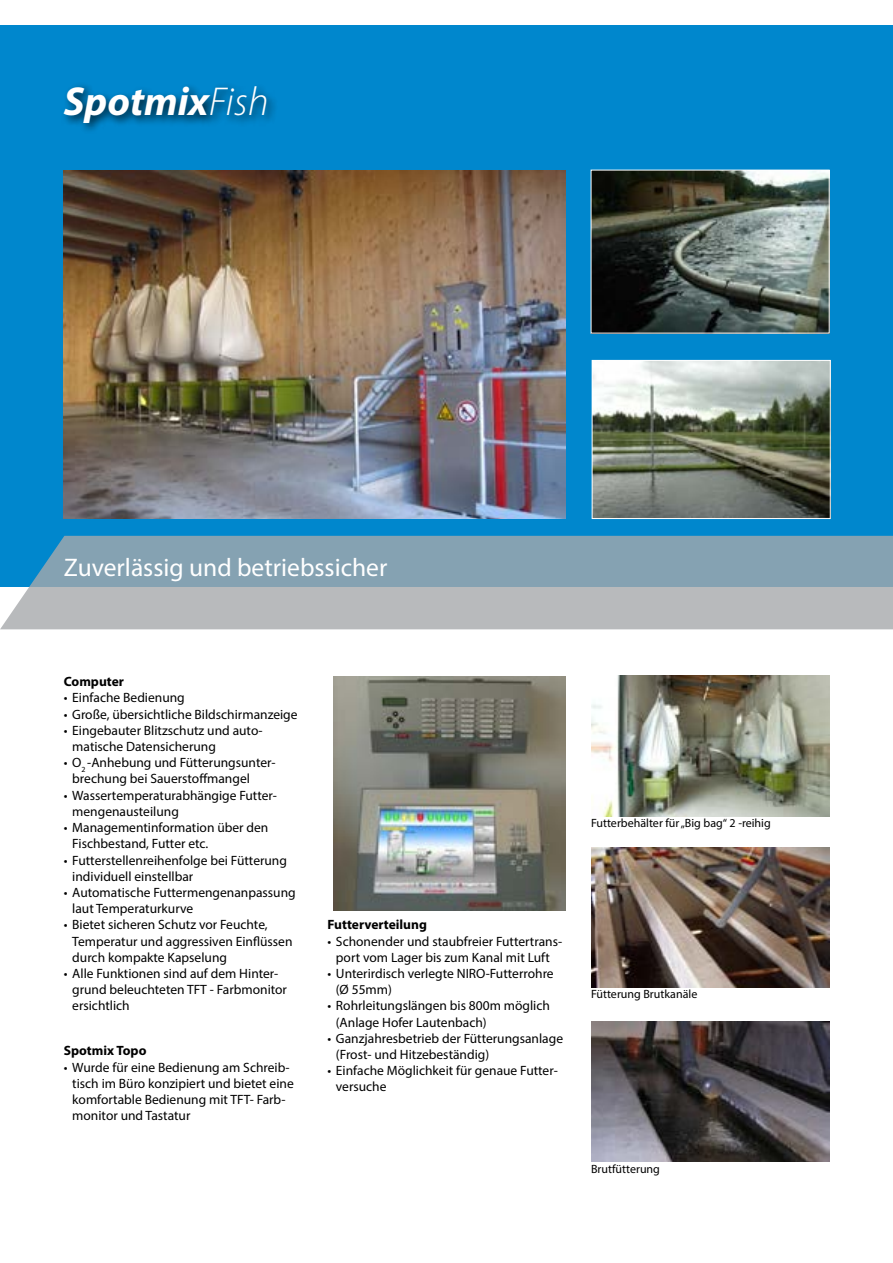
<style>
.page{position:relative;width:893px;height:1263px;background:#fff}
.page>*{position:absolute;margin:0;border:0;box-sizing:border-box;transform-origin:0 0}
.t1{font:italic 700 40.5px "Myriad Pro";color:#fff}
.t2{font:25.5px "Myriad Pro";color:#fff}
.t3{font:13.5px/16.2px "Myriad Pro";color:#000}
.t4{font:700 13.5px "Myriad Pro";color:#000}
.t5{font:12px "Myriad Pro";color:#000}
.s1{font-weight:300}
</style>
<div class="page">
<div style="left:0;top:26px;width:893px;height:561px;background:#0087cd"></div>
<svg style="left:0;top:536px;width:893px;height:93px;background:#98acb7"></svg>
<div style="left:61px;top:83px;width:217px;height:51px;background:#000;opacity:.75"></div>
<img style="left:64px;top:170px;width:502px;height:349px">
<img style="left:594px;top:362px;width:235px;height:155px">
<div style="left:592px;top:360px;width:239px;height:159px;border:1px solid #fff"></div>
<img style="left:591px;top:676px;width:238px;height:140px">
<img style="left:334px;top:676px;width:232px;height:235px">
<img style="left:593px;top:172px;width:235px;height:159px">
<div style="left:591px;top:170px;width:239px;height:163px;border:1px solid #fff"></div>
<img style="left:591px;top:847px;width:238px;height:140px">
<img style="left:591px;top:1021px;width:238px;height:141px">
<h1 class="t1" style="left:64px;top:75px;width:206px">Spotmix<span class="s1">Fish</span></h1>
<h2 class="t2" style="left:64px;top:552px;width:325px">Zuverlässig und betriebssicher</h2>
<p class="t4" style="left:64px;top:673px;width:62px">Computer</p>
<p class="t3" style="left:64px;top:690px;width:123px">• Einfache Bedienung</p>
<p class="t3" style="left:64px;top:706px;width:235px">• Große, übersichtliche Bildschirmanzeige</p>
<p class="t3" style="left:72px;top:722px;width:192px;text-indent:-9px">• Eingebauter Blitzschutz und auto&shy;matische Datensicherung</p>
<p class="t3" style="left:72px;top:754px;width:205px;text-indent:-9px">• O<sub>2</sub> -Anhebung und Fütterungsunter&shy;brechung bei Sauerstoffmangel</p>
<p class="t3" style="left:72px;top:787px;width:206px;text-indent:-9px">• Wassertemperaturabhängige Futter&shy;mengenausteilung</p>
<p class="t3" style="left:72px;top:819px;width:198px;text-indent:-9px">• Managementinformation über den<br>Fischbestand, Futter etc.</p>
<p class="t3" style="left:72px;top:852px;width:216px;text-indent:-9px">• Futterstellenreihenfolge bei Fütterung individuell einstellbar</p>
<p class="t3" style="left:72px;top:884px;width:225px;text-indent:-9px">• Automatische Futtermengenanpassung laut Temperaturkurve</p>
<p class="t3" style="left:72px;top:916px;width:222px;text-indent:-9px">• Bietet sicheren Schutz vor Feuchte,<br>Temperatur und aggressiven Einflüssen durch kompakte Kapselung</p>
<p class="t3" style="left:72px;top:965px;width:216px;text-indent:-9px">• Alle Funktionen sind auf dem Hinter&shy;grund beleuchteten TFT - Farbmonitor ersichtlich</p>
<p class="t4" style="left:64px;top:1042px;width:84px">Spotmix Topo</p>
<p class="t3" style="left:72px;top:1059px;width:223px;text-indent:-9px">• Wurde für eine Bedienung am Schreib&shy;tisch im Büro konzipiert und bietet eine komfortable Bedienung mit TFT- Farb&shy;monitor und Tastatur</p>
<p class="t5" style="left:591px;top:816px;width:181px">Futterbehälter für „Big bag“ 2 -reihig</p>
<p class="t4" style="left:327px;top:916px;width:101px">Futterverteilung</p>
<p class="t3" style="left:327px;top:933px;width:236px;text-align:center">• Schonender und staubfreier Futtertrans&shy;port vom Lager bis zum Kanal mit Luft</p>
<p class="t3" style="left:336px;top:965px;width:219px;text-indent:-9px">• Unterirdisch verlegte NIRO-Futterrohre (Ø 55mm)</p>
<p class="t3" style="left:336px;top:997px;width:215px;text-indent:-9px">• Rohrleitungslängen bis 800m möglich (Anlage Hofer Lautenbach)</p>
<p class="t3" style="left:336px;top:1030px;width:229px;text-indent:-9px">• Ganzjahresbetrieb der Fütterungsanlage (Frost- und Hitzebeständig)</p>
<p class="t3" style="left:336px;top:1062px;width:223px;text-indent:-9px">• Einfache Möglichkeit für genaue Futter&shy;versuche</p>
<p class="t5" style="left:591px;top:987px;width:108px">Fütterung Brutkanäle</p>
<p class="t5" style="left:591px;top:1161px;width:70px">Brutfütterung</p>
</div>
